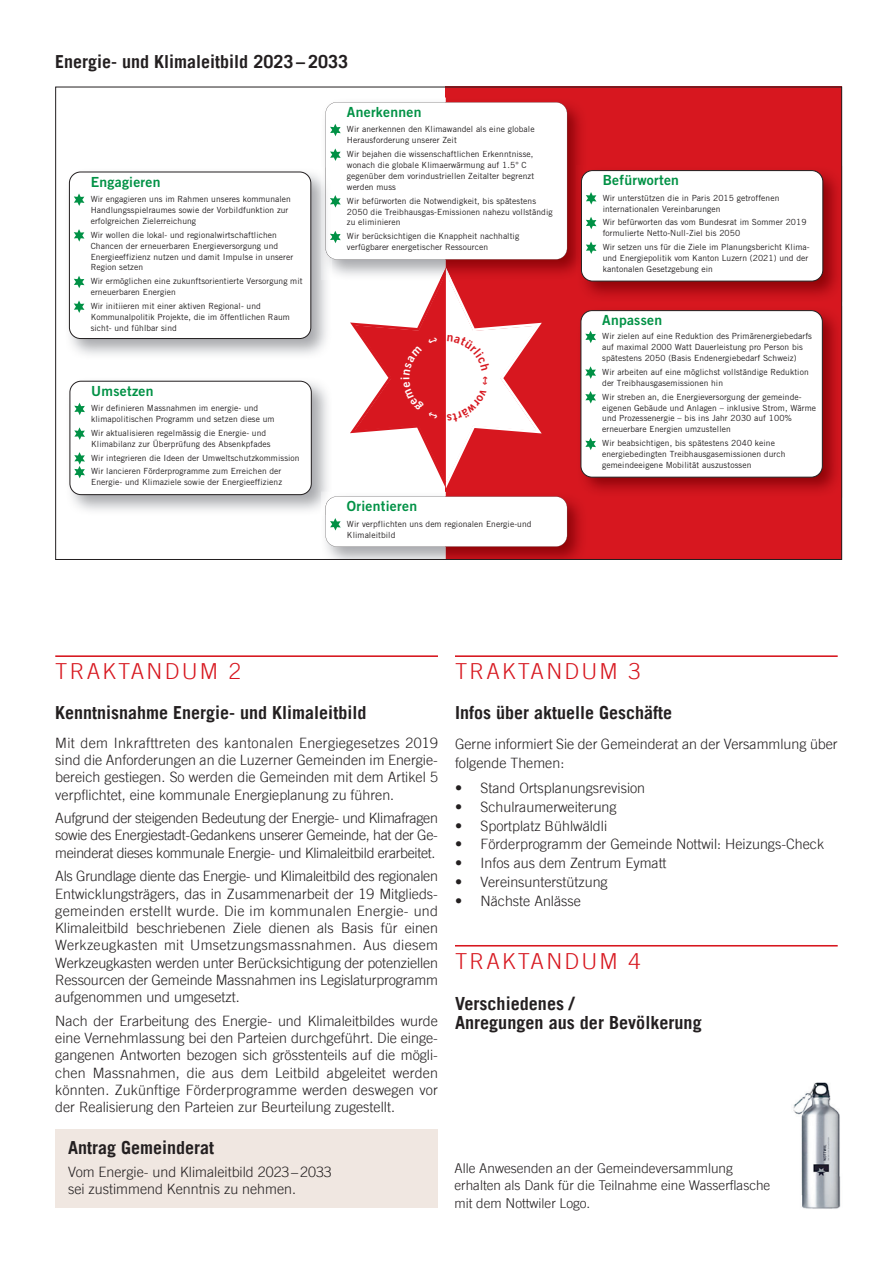
<style>
.page{position:relative;width:893px;height:1263px;background:#fff}
.page>*{position:absolute;margin:0;border:0;box-sizing:border-box;transform-origin:0 0}
.t1{font:300 22.05px "Trade Gothic LT";letter-spacing:.1em;color:#d7171f}
.t2{font:700 18.15px/18.9px "Trade Gothic LT";color:#231f20}
.t3{font:700 18px "Trade Gothic LT";color:#231f20}
.t4{font:300 14.25px/17.2px "Trade Gothic LT";color:#231f20;text-align:justify}
.t5{font:700 13.95px "Trade Gothic Bold Nr 2";letter-spacing:.02em;color:#009145}
.t6{font:300 13.5px/17.2px "Trade Gothic LT";color:#231f20}
.t7{font:8.4px/10.9px "Trade Gothic";letter-spacing:.01em;color:#231f20}
</style>
<div class="page">
<div style="left:55px;top:1129px;width:383px;height:79px;background:#f0e7e1"></div>
<hr style="left:55px;top:655px;width:383px;height:2px;background:#d7171f">
<hr style="left:455px;top:655px;width:383px;height:2px;background:#d7171f">
<hr style="left:455px;top:945px;width:383px;height:1px;background:#d7171f">
<img style="left:793px;top:1082px;width:48px;height:127px">
<div style="left:446px;top:87px;width:396px;height:473px;background:#d7171f"></div>
<img style="left:325px;top:98px;width:257px;height:178px">
<img style="left:584px;top:170px;width:254px;height:127px">
<img style="left:577px;top:166px;width:11px;height:114px">
<div style="left:581px;top:171px;width:242px;height:110px;background:#fff;border-radius:11px"></div>
<svg style="left:586px;top:192px;width:10px;height:13px"></svg>
<svg style="left:586px;top:217px;width:10px;height:12px"></svg>
<svg style="left:586px;top:241px;width:10px;height:13px"></svg>
<div style="left:581px;top:170px;width:242px;height:111px;border:1px solid #231f20;border-radius:11px"></div>
<img style="left:580px;top:310px;width:258px;height:182px">
<div style="left:581px;top:311px;width:241px;height:166px;background:#fff;border-radius:11px"></div>
<svg style="left:585px;top:331px;width:11px;height:12px"></svg>
<svg style="left:585px;top:366px;width:11px;height:13px"></svg>
<svg style="left:585px;top:391px;width:11px;height:13px"></svg>
<svg style="left:585px;top:438px;width:11px;height:12px"></svg>
<div style="left:581px;top:310px;width:241px;height:167px;border:1px solid #231f20;border-radius:11px"></div>
<img style="left:325px;top:492px;width:257px;height:66px">
<svg style="left:576px;top:492px;width:6px;height:6px"></svg>
<div style="left:326px;top:496px;width:241px;height:51px;background:#fff"></div>
<img style="left:69px;top:380px;width:259px;height:131px">
<img style="left:321px;top:492px;width:11px;height:23px">
<img style="left:326px;top:498px;width:6px;height:17px">
<div style="left:70px;top:381px;width:241px;height:114px;background:#fff;border-radius:11px"></div>
<svg style="left:74px;top:403px;width:11px;height:12px"></svg>
<svg style="left:74px;top:427px;width:11px;height:13px"></svg>
<svg style="left:74px;top:452px;width:11px;height:26px"></svg>
<div style="left:70px;top:381px;width:241px;height:114px;border:1px solid #231f20;border-radius:11px"></div>
<img style="left:68px;top:171px;width:259px;height:184px">
<img style="left:321px;top:167px;width:10px;height:113px">
<div style="left:326px;top:102px;width:241px;height:157px;background:#fff"></div>
<div style="left:69px;top:172px;width:242px;height:166px;background:#fff;border-radius:11px"></div>
<svg style="left:74px;top:193px;width:10px;height:13px"></svg>
<svg style="left:74px;top:229px;width:10px;height:13px"></svg>
<svg style="left:74px;top:276px;width:10px;height:12px"></svg>
<svg style="left:74px;top:300px;width:10px;height:13px"></svg>
<div style="left:69px;top:172px;width:242px;height:167px;border:1px solid #231f20;border-radius:11px"></div>
<svg style="left:350px;top:267px;width:192px;height:221px"></svg>
<h3 class="t3" style="left:55px;top:50px;width:294px">Energie- und Klimaleitbild 2023 – 2033</h3>
<h3 class="t5" style="left:347px;top:103px;width:76px">Anerkennen</h3>
<p class="t7" style="left:347px;top:124px;width:189px">Wir anerkennen den Klimawandel als eine globale<br>Herausforderung unserer Zeit</p>
<p class="t7" style="left:347px;top:148px;width:189px">Wir bejahen die wissenschaftlichen Erkenntnisse, wonach die globale Klimaerwärmung auf 1.5° C gegenüber dem vorindustriellen Zeitalter begrenzt werden muss</p>
<p class="t7" style="left:347px;top:195px;width:207px">Wir befürworten die Notwendigkeit, bis spätestens<br>2050 die Treibhausgas-Emissionen nahezu vollständig zu eliminieren</p>
<p class="t7" style="left:347px;top:231px;width:174px">Wir berücksichtigen die Knappheit nachhaltig verfügbarer energetischer Ressourcen</p>
<h3 class="t5" style="left:91px;top:173px;width:71px">Engagieren</h3>
<p class="t7" style="left:91px;top:193px;width:202px">Wir engagieren uns im Rahmen unseres kommunalen<br>Handlungsspielraumes sowie der Vorbildfunktion zur erfolgreichen Zielerreichung</p>
<p class="t7" style="left:91px;top:229px;width:204px">Wir wollen die lokal- und regionalwirtschaftlichen Chancen der erneuerbaren Energieversorgung und Energieeffizienz nutzen und damit Impulse in unserer Region setzen</p>
<p class="t7" style="left:91px;top:276px;width:214px">Wir ermöglichen eine zukunftsorientierte Versorgung mit erneuerbaren Energien</p>
<p class="t7" style="left:91px;top:300px;width:201px">Wir initiieren mit einer aktiven Regional- und<br>Kommunalpolitik Projekte, die im öffentlichen Raum sicht- und fühlbar sind</p>
<h3 class="t5" style="left:91px;top:382px;width:64px">Umsetzen</h3>
<p class="t7" style="left:91px;top:403px;width:185px">Wir definieren Massnahmen im energie- und klimapolitischen Programm und setzen diese um</p>
<p class="t7" style="left:91px;top:427px;width:181px">Wir aktualisieren regelmässig die Energie- und<br>Klimabilanz zur Überprüfung des Absenkpfades</p>
<p class="t7" style="left:91px;top:451px;width:210px;line-height:13.8px">Wir integrieren die Ideen der Umweltschutzkommission<br>Wir lancieren Förderprogramme zum Erreichen der</p>
<p class="t7" style="left:91px;top:477px;width:192px">Energie- und Klimaziele sowie der Energieeffizienz</p>
<h3 class="t5" style="left:347px;top:498px;width:72px">Orientieren</h3>
<p class="t7" style="left:347px;top:518px;width:186px">Wir verpflichten uns dem regionalen Energie-und<br>Klimaleitbild</p>
<h3 class="t5" style="left:603px;top:172px;width:78px">Befürworten</h3>
<p class="t7" style="left:603px;top:192px;width:178px">Wir unterstützen die in Paris 2015 getroffenen internationalen Vereinbarungen</p>
<p class="t7" style="left:603px;top:217px;width:205px">Wir befürworten das vom Bundesrat im Sommer 2019 formulierte Netto-Null-Ziel bis 2050</p>
<p class="t7" style="left:603px;top:241px;width:208px">Wir setzen uns für die Ziele im Planungsbericht Klima&shy;und Energiepolitik vom Kanton Luzern (2021) und der kantonalen Gesetzgebung ein</p>
<h3 class="t5" style="left:602px;top:312px;width:62px">Anpassen</h3>
<p class="t7" style="left:602px;top:331px;width:211px">Wir zielen auf eine Reduktion des Primärenergiebedarfs auf maximal 2000 Watt Dauerleistung pro Person bis spätestens 2050 (Basis Endenergiebedarf Schweiz)</p>
<p class="t7" style="left:602px;top:366px;width:208px">Wir arbeiten auf eine möglichst vollständige Reduktion der Treibhausgasemissionen hin</p>
<p class="t7" style="left:602px;top:391px;width:215px">Wir streben an, die Energieversorgung der gemeinde&shy;eigenen Gebäude und Anlagen – inklusive Strom, Wärme und Prozessenergie – bis ins Jahr 2030 auf 100% erneuerbare Energien umzustellen</p>
<p class="t7" style="left:602px;top:438px;width:185px">Wir beabsichtigen, bis spätestens 2040 keine energiebedingten Treibhausgasemissionen durch gemeindeeigene Mobilität auszustossen</p>
<h1 class="t1" style="left:55px;top:658px;width:187px">TRAKTANDUM 2</h1>
<h3 class="t3" style="left:55px;top:702px;width:313px">Kenntnisnahme Energie- und Klimaleitbild</h3>
<p class="t4" style="left:55px;top:734px;width:384px">Mit dem Inkrafttreten des kantonalen Energiegesetzes 2019 sind die Anforderungen an die Luzerner Gemeinden im Energie&shy;bereich gestiegen. So werden die Gemeinden mit dem Artikel 5 verpflichtet, eine kommunale Energieplanung zu führen.</p>
<h3 class="t4" style="left:55px;top:809px;width:384px">Aufgrund der steigenden Bedeutung der Energie- und Klimafragen sowie des Energiestadt-Gedankens unserer Gemeinde, hat der Ge&shy;meinderat dieses kommunale Energie- und Klimaleitbild erarbeitet.</h3>
<p class="t4" style="left:55px;top:867px;width:384px">Als Grundlage diente das Energie- und Klimaleitbild des regionalen Entwicklungsträgers, das in Zusammenarbeit der 19 Mitglieds&shy;gemeinden erstellt wurde. Die im kommunalen Energie- und Klimaleitbild beschriebenen Ziele dienen als Basis für einen Werkzeugkasten mit Umsetzungsmassnahmen. Aus diesem Werkzeugkasten werden unter Berücksichtigung der potenziellen Ressourcen der Gemeinde Massnahmen ins Legislaturprogramm aufgenommen und umgesetzt.</p>
<p class="t4" style="left:55px;top:1012px;width:384px">Nach der Erarbeitung des Energie- und Klimaleitbildes wurde eine Vernehmlassung bei den Parteien durchgeführt. Die einge&shy;gangenen Antworten bezogen sich grösstenteils auf die mögli&shy;chen Massnahmen, die aus dem Leitbild abgeleitet werden könnten. Zukünftige Förderprogramme werden deswegen vor der Realisierung den Parteien zur Beurteilung zugestellt.</p>
<h3 class="t3" style="left:68px;top:1136px;width:148px">Antrag Gemeinderat</h3>
<h3 class="t4" style="left:68px;top:1163px;width:265px">Vom Energie- und Klimaleitbild 2023 – 2033 sei zustimmend Kenntnis zu nehmen.</h3>
<h1 class="t1" style="left:455px;top:658px;width:187px">TRAKTANDUM 3</h1>
<h3 class="t3" style="left:455px;top:702px;width:219px">Infos über aktuelle Geschäfte</h3>
<h3 class="t4" style="left:455px;top:735px;width:384px;line-height:18.8px">Gerne informiert Sie der Gemeinderat an der Versammlung über folgende Themen:</h3>
<h3 class="t4" style="left:455px;top:779px;width:192px">• Stand Ortsplanungsrevision</h3>
<h3 class="t4" style="left:455px;top:798px;width:163px">• Schulraumerweiterung</h3>
<h3 class="t4" style="left:455px;top:817px;width:154px">• Sportplatz Bühlwäldli</h3>
<h3 class="t4" style="left:455px;top:835px;width:371px">• Förderprogramm der Gemeinde Nottwil: Heizungs-Check</h3>
<h3 class="t4" style="left:455px;top:854px;width:213px">• Infos aus dem Zentrum Eymatt</h3>
<h3 class="t4" style="left:455px;top:873px;width:154px">• Vereinsunterstützung</h3>
<h3 class="t4" style="left:455px;top:892px;width:128px">• Nächste Anlässe</h3>
<h1 class="t1" style="left:455px;top:948px;width:187px">TRAKTANDUM 4</h1>
<h2 class="t2" style="left:455px;top:994px;width:248px">Verschiedenes /<br>Anregungen aus der Bevölkerung</h2>
<h3 class="t6" style="left:455px;top:1159px;width:317px">Alle Anwesenden an der Gemeindeversammlung erhalten als Dank für die Teilnahme eine Wasserflasche mit dem Nottwiler Logo.</h3>
</div>
